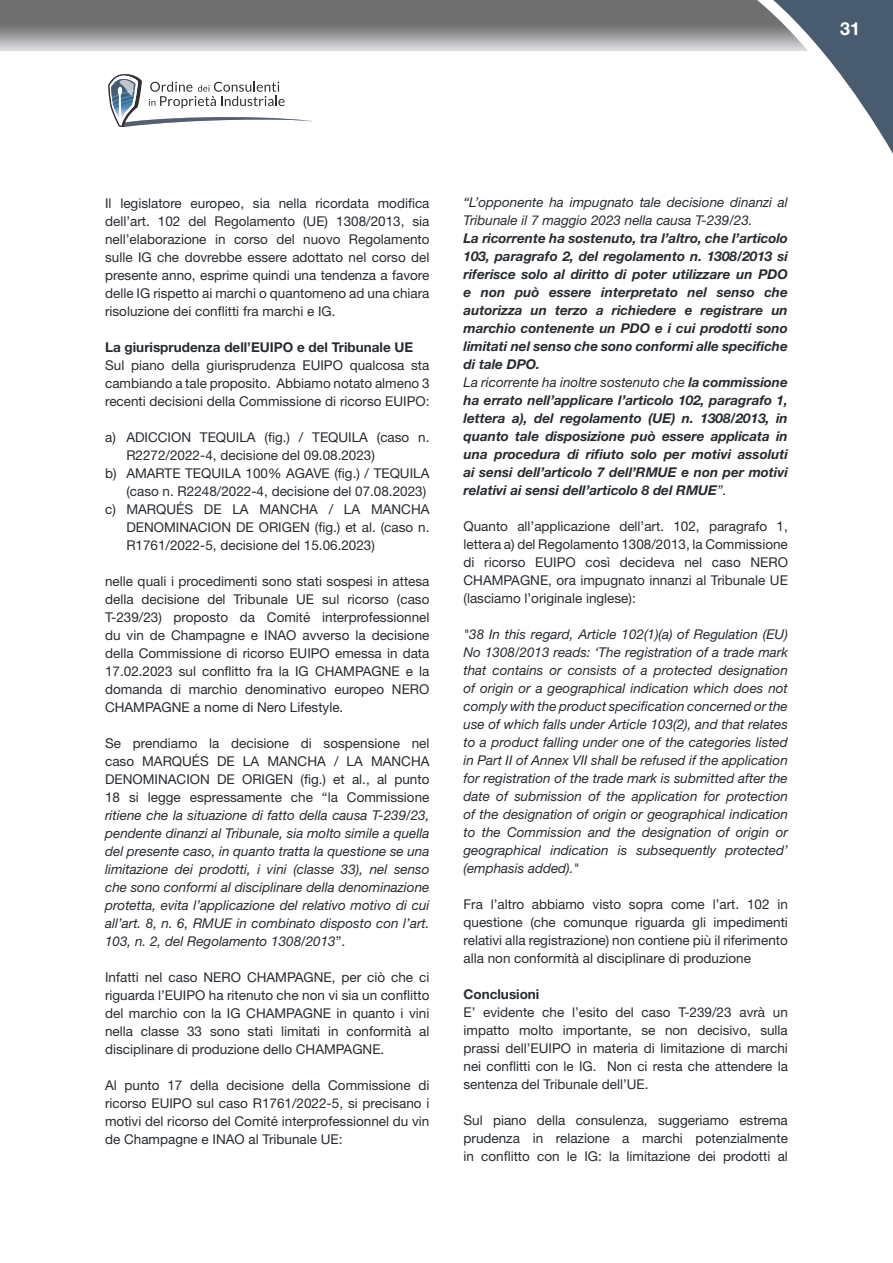
<style>
.page{position:relative;width:893px;height:1263px;background:#fff}
.page>*{position:absolute;margin:0;border:0;box-sizing:border-box;transform-origin:0 0}
.t1{font:700 18px "Helvetica Neue";color:#fff}
.t2{font:13.5px/18px "Helvetica Neue";color:#262b30;text-align:justify}
.t3{font:italic 13.5px/18px "Helvetica Neue";color:#262b30;text-align:justify}
.t4{font:italic 700 13.5px/18px "Helvetica Neue";color:#262b30}
.t5{font:700 13.5px "Helvetica Neue";color:#262b30}
.s1{font-style:normal}
.s2{font-weight:400}
</style>
<div class="page">
<svg style="left:0;top:0;width:712px;height:51px;background:#8c8b8c"></svg>
<svg style="left:712px;top:0;width:181px;height:154px"></svg>
<svg style="left:108px;top:74px;width:204px;height:53px"></svg>
<h1 class="t1" style="left:840px;top:18px;width:22px">31</h1>
<p class="t2" style="left:105px;top:194px;width:326px">Il legislatore europeo, sia nella ricordata modifica dell’art. 102 del Regolamento (UE) 1308/2013, sia nell’elaborazione in corso del nuovo Regolamento sulle IG che dovrebbe essere adottato nel corso del presente anno, esprime quindi una tendenza a favore delle IG rispetto ai marchi o quantomeno ad una chiara risoluzione dei conflitti fra marchi e IG.</p>
<p class="t5" style="left:105px;top:338px;width:310px">La giurisprudenza dell’EUIPO e del Tribunale UE</p>
<p class="t2" style="left:105px;top:356px;width:326px">Sul piano della giurisprudenza EUIPO qualcosa sta cambiando a tale proposito. Abbiamo notato almeno 3 recenti decisioni della Commissione di ricorso EUIPO:</p>
<p class="t2" style="left:105px;top:428px;width:326px">a) ADICCION TEQUILA (fig.) / TEQUILA (caso n.</p>
<p class="t2" style="left:126px;top:446px;width:250px">R2272/2022-4, decisione del 09.08.2023)</p>
<p class="t2" style="left:105px;top:464px;width:326px">b) AMARTE TEQUILA 100% AGAVE (fig.) / TEQUILA</p>
<p class="t2" style="left:126px;top:482px;width:301px">(caso n. R2248/2022-4, decisione del 07.08.2023)</p>
<p class="t2" style="left:105px;top:500px;width:326px">c) MARQUÉS DE LA MANCHA / LA MANCHA</p>
<p class="t2" style="left:126px;top:518px;width:305px">DENOMINACION DE ORIGEN (fig.) et al. (caso n.</p>
<p class="t2" style="left:126px;top:536px;width:250px">R1761/2022-5, decisione del 15.06.2023)</p>
<p class="t2" style="left:105px;top:572px;width:326px">nelle quali i procedimenti sono stati sospesi in attesa della decisione del Tribunale UE sul ricorso (caso T-239/23) proposto da Comité interprofessionnel du vin de Champagne e INAO avverso la decisione della Commissione di ricorso EUIPO emessa in data 17.02.2023 sul conflitto fra la IG CHAMPAGNE e la domanda di marchio denominativo europeo NERO CHAMPAGNE a nome di Nero Lifestyle.</p>
<p class="t2" style="left:105px;top:734px;width:326px">Se prendiamo la decisione di sospensione nel caso MARQUÉS DE LA MANCHA / LA MANCHA DENOMINACION DE ORIGEN (fig.) et al., al punto 18 si legge espressamente che “la Commissione</p>
<p class="t3" style="left:105px;top:805px;width:326px">ritiene che la situazione di fatto della causa T-239/23, pendente dinanzi al Tribunale, sia molto simile a quella del presente caso, in quanto tratta la questione se una limitazione dei prodotti, i vini (classe 33), nel senso che sono conformi al disciplinare della denominazione protetta, evita l’applicazione del relativo motivo di cui all’art. 8, n. 6, RMUE in combinato disposto con l’art.<br>103, n. 2, del Regolamento 1308/2013<span class="s1">”.</span></p>
<p class="t2" style="left:105px;top:967px;width:326px">Infatti nel caso NERO CHAMPAGNE, per ciò che ci riguarda l’EUIPO ha ritenuto che non vi sia un conflitto del marchio con la IG CHAMPAGNE in quanto i vini nella classe 33 sono stati limitati in conformità al disciplinare di produzione dello CHAMPAGNE.</p>
<p class="t2" style="left:105px;top:1075px;width:326px">Al punto 17 della decisione della Commissione di ricorso EUIPO sul caso R1761/2022-5, si precisano i motivi del ricorso del Comité interprofessionnel du vin de Champagne e INAO al Tribunale UE:</p>
<p class="t3" style="left:463px;top:193px;width:326px">“L’opponente ha impugnato tale decisione dinanzi al<br>Tribunale il 7 maggio 2023 nella causa T-239/23.</p>
<p class="t4" style="left:463px;top:229px;width:326px">La ricorrente ha sostenuto, tra l’altro, che l’articolo 103, paragrafo 2, del regolamento n. 1308/2013 si riferisce solo al diritto di poter utilizzare un PDO e non può essere interpretato nel senso che autorizza un terzo a richiedere e registrare un marchio contenente un PDO e i cui prodotti sono limitati nel senso che sono conformi alle specifiche di tale DPO.<br><span class="s2">La ricorrente ha inoltre sostenuto che</span> la commissione ha errato nell’applicare l’articolo 102, paragrafo 1, lettera a), del regolamento (UE) n. 1308/2013, in quanto tale disposizione può essere applicata in una procedura di rifiuto solo per motivi assoluti ai sensi dell’articolo 7 dell’RMUE e non per motivi relativi ai sensi dell’articolo 8 del RMUE<span class="s2">”.</span></p>
<p class="t2" style="left:463px;top:517px;width:326px">Quanto all’applicazione dell’art. 102, paragrafo 1, lettera a) del Regolamento 1308/2013, la Commissione di ricorso EUIPO così decideva nel caso NERO CHAMPAGNE, ora impugnato innanzi al Tribunale UE (lasciamo l’originale inglese):</p>
<p class="t3" style="left:463px;top:625px;width:326px">"38 In this regard, Article 102(1)(a) of Regulation (EU)<br>No 1308/2013 reads: ‘The registration of a trade mark that contains or consists of a protected designation of origin or a geographical indication which does not comply with the product specification concerned or the use of which falls under Article 103(2), and that relates to a product falling under one of the categories listed in Part II of Annex VII shall be refused if the application for registration of the trade mark is submitted after the date of submission of the application for protection of the designation of origin or geographical indication to the Commission and the designation of origin or geographical indication is subsequently protected’ (emphasis added)."</p>
<p class="t2" style="left:463px;top:895px;width:326px">Fra l’altro abbiamo visto sopra come l’art. 102 in questione (che comunque riguarda gli impedimenti relativi alla registrazione) non contiene più il riferimento alla non conformità al disciplinare di produzione</p>
<p class="t5" style="left:463px;top:986px;width:77px">Conclusioni</p>
<p class="t2" style="left:463px;top:1003px;width:326px">E’ evidente che l’esito del caso T-239/23 avrà un impatto molto importante, se non decisivo, sulla prassi dell’EUIPO in materia di limitazione di marchi nei conflitti con le IG. Non ci resta che attendere la sentenza del Tribunale dell’UE.</p>
<p class="t2" style="left:463px;top:1111px;width:326px">Sul piano della consulenza, suggeriamo estrema prudenza in relazione a marchi potenzialmente in conflitto con le IG: la limitazione dei prodotti al</p>
</div>
